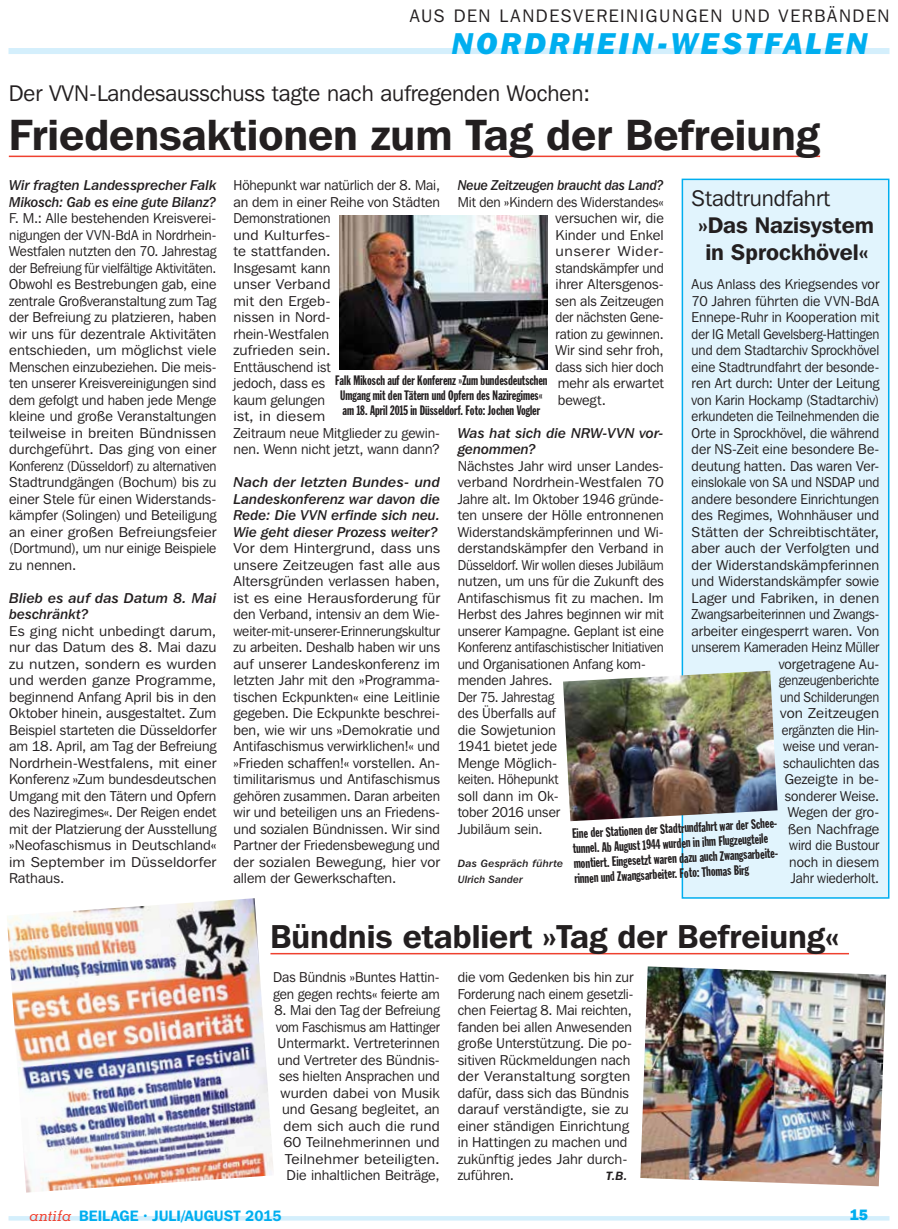
<style>
.page{position:relative;width:898px;height:1229px;background:#fff}
.page>*{position:absolute;margin:0;border:0;box-sizing:border-box;transform-origin:0 0}
.t1{font:600 43.5px "Franklin Gothic IT Cby BT";color:#231f20}
.t2{font:600 33px "Franklin Gothic IT Cby BT";color:#231f20}
.t3{font:italic 800 30px "Franklin Gothic IT Cby BT";letter-spacing:.105em;color:#00aeef}
.t4{font:22.5px "Franklin Gothic IT Cby BT";color:#231f20}
.t5{font:600 22.5px/27px "Franklin Gothic IT Cby BT";color:#231f20;text-align:center}
.t6{font:18px "Franklin Gothic IT Cby BT";letter-spacing:.09em;color:#231f20}
.t7{font:600 15px "Franklin Gothic IT Cby BT";letter-spacing:.005em;color:#00aeef}
.t8{font:800 15px "Franklin Gothic IT Cby BT";color:#00aeef}
.t9{font:14.25px/16.5px "Franklin Gothic IT Cby BT";color:#231f20}
.t10{font:14.25px/16.5px "Franklin Gothic IT Cby BT";color:#231f20;text-align:justify;scale:1.07 1}
.t11{font:14.25px/16.5px "Franklin Gothic IT Cby BT";color:#231f20;scale:.96 1}
.t12{font:14.25px/16.5px "Franklin Gothic IT Cby BT";color:#231f20;text-align:justify;scale:.95 1}
.t13{font:14.25px/16.5px "Franklin Gothic IT Cby BT Med Ital";letter-spacing:.005em;color:#231f20;text-align:justify;scale:1.05 1}
.t14{font:14.25px/16.5px "Franklin Gothic IT Cby BT Med Ital";letter-spacing:.005em;color:#231f20}
.t15{font:14.25px/16.5px "Franklin Gothic IT Cby BT Med Ital";letter-spacing:.005em;color:#231f20;scale:1.04 1}
.t16{font:14.25px "Franklin Gothic IT Cby BT Med Ital";letter-spacing:.005em;color:#231f20;scale:.92 1}
.t17{font:13.5px/15px "Franklin Gothic Extra Cond";color:#231f20;text-align:center;scale:.96 1}
.t18{font:italic 600 12px "Franklin Gothic IT Cby BT";color:#231f20}
.t19{font:10.5px/16.5px "Franklin Gothic IT Cby BT Med Ital";letter-spacing:.02em;color:#231f20;scale:1.04 1}
.s1{font-family:"Memphis";font-weight:500;font-style:italic;color:#ef4130}
</style>
<div class="page">
<hr style="left:9px;top:1216px;width:880px;height:4px;background:#d4effc">
<div style="left:9px;top:48px;width:880px;height:6px;background:#d4effc"></div>
<hr style="left:9px;top:156px;width:810px;height:1px;background:#ef4130">
<hr style="left:270px;top:953px;width:578px;height:1px;background:#ef4130">
<div style="left:682px;top:179px;width:206px;height:719px;background:#e1f4fd"></div>
<div style="left:681px;top:179px;width:208px;height:720px;border:2px solid #00aeef"></div>
<img style="left:339px;top:216px;width:208px;height:153px">
<img style="left:563px;top:671px;width:214px;height:150px">
<img style="left:7px;top:898px;width:267px;height:294px">
<img style="left:640px;top:966px;width:245px;height:220px">
<p class="t6" style="left:409px;top:5px;width:481px">AUS DEN LANDESVEREINIGUNGEN UND VERBÄNDEN</p>
<h3 class="t3" style="left:452px;top:25px;width:417px">NORDRHEIN-WESTFALEN</h3>
<h3 class="t4" style="left:9px;top:79px;width:582px">Der VVN-Landesausschuss tagte nach aufregenden Wochen:</h3>
<h1 class="t1" style="left:9px;top:108px;width:812px">Friedensaktionen zum Tag der Befreiung</h1>
<p class="t14" style="left:9px;top:177px;width:209px">Wir fragten Landessprecher Falk<br>Mikosch: Gab es eine gute Bilanz?</p>
<p class="t9" style="left:9px;top:210px;width:209px;text-align:justify">F. M.: Alle bestehenden Kreisverei&shy;nigungen der VVN-BdA in Nordrhein-Westfalen nutzten den 70. Jahrestag der Befreiung für vielfältige Aktivitäten.<br>Obwohl es Bestrebungen gab, eine zentrale Großveranstaltung zum Tag der Befreiung zu platzieren, haben wir uns für dezentrale Aktivitäten entschieden, um möglichst viele Menschen einzubeziehen. Die meis&shy;ten unserer Kreisvereinigungen sind dem gefolgt und haben jede Menge kleine und große Veranstaltungen teilweise in breiten Bündnissen durchgeführt. Das ging von einer Konferenz (Düsseldorf) zu alternativen Stadtrundgängen (Bochum) bis zu einer Stele für einen Widerstands&shy;kämpfer (Solingen) und Beteiligung an einer großen Befreiungsfeier (Dortmund), um nur einige Beispiele zu nennen.</p>
<p class="t15" style="left:9px;top:589px;width:201px">Blieb es auf das Datum 8. Mai beschränkt?</p>
<p class="t10" style="left:9px;top:622px;width:195px">Es ging nicht unbedingt darum, nur das Datum des 8. Mai dazu zu nutzen, sondern es wurden und werden ganze Programme, beginnend Anfang April bis in den Oktober hinein, ausgestaltet. Zum Beispiel starteten die Düsseldorfer am 18. April, am Tag der Befreiung Nordrhein-Westfalens, mit einer Konferenz »Zum bundesdeutschen Umgang mit den Tätern und Opfern des Naziregimes«. Der Reigen endet mit der Platzierung der Ausstellung »Neofaschismus in Deutschland« im September im Düsseldorfer Rathaus.</p>
<p class="t11" style="left:233px;top:177px;width:217px">Höhepunkt war natürlich der 8. Mai, an dem in einer Reihe von Städten<br>Demonstrationen<br>und Kulturfes-<br>te stattfanden.<br>Insgesamt kann<br>unser Verband<br>mit den Ergeb-<br>nissen in Nord-<br>rhein-Westfalen<br>zufrieden sein.<br>Enttäuschend ist<br>jedoch, dass es<br>kaum gelungen<br>ist, in diesem<br>Zeitraum neue Mitglieder zu gewin&shy;nen. Wenn nicht jetzt, wann dann?</p>
<p class="t13" style="left:233px;top:474px;width:198px">Nach der letzten Bundes- und Landeskonferenz war davon die Rede: Die VVN erfinde sich neu.<br>Wie geht dieser Prozess weiter?</p>
<p class="t10" style="left:233px;top:540px;width:194px">Vor dem Hintergrund, dass uns unsere Zeitzeugen fast alle aus Altersgründen verlassen haben, ist es eine Herausforderung für den Verband, intensiv an dem Wie&shy;weiter-mit-unserer-Erinnerungskultur zu arbeiten. Deshalb haben wir uns auf unserer Landeskonferenz im letzten Jahr mit den »Programma&shy;tischen Eckpunkten« eine Leitlinie gegeben. Die Eckpunkte beschrei&shy;ben, wie wir uns »Demokratie und Antifaschismus verwirklichen!« und »Frieden schaffen!« vorstellen. An&shy;timilitarismus und Antifaschismus gehören zusammen. Daran arbeiten wir und beteiligen uns an Friedens&shy;und sozialen Bündnissen. Wir sind Partner der Friedensbewegung und der sozialen Bewegung, hier vor allem der Gewerkschaften.</p>
<p class="t16" style="left:457px;top:176px;width:225px">Neue Zeitzeugen braucht das Land?</p>
<p class="t12" style="left:555px;top:193px;width:115px;text-indent:-98px">Mit den »Kindern des Widerstandes« versuchen wir, die Kinder und Enkel unserer Wider&shy;standskämpfer und ihrer Altersgenos&shy;sen als Zeitzeugen der nächsten Gene&shy;ration zu gewinnen.<br>Wir sind sehr froh, dass sich hier doch mehr als erwartet bewegt.</p>
<p class="t14" style="left:457px;top:424px;width:207px">Was hat sich die NRW-VVN vor&shy;genommen?</p>
<p class="t9" style="left:457px;top:457px;width:207px">Nächstes Jahr wird unser Landes&shy;verband Nordrhein-Westfalen 70<br>Jahre alt. Im Oktober 1946 gründe&shy;ten unsere der Hölle entronnenen<br>Widerstandskämpferinnen und Wi&shy;derstandskämpfer den Verband in<br>Düsseldorf. Wir wollen dieses Jubiläum nutzen, um uns für die Zukunft des<br>Antifaschismus fit zu machen. Im<br>Herbst des Jahres beginnen wir mit unserer Kampagne. Geplant ist eine<br>Konferenz antifaschistischer Initiativen und Organisationen Anfang kom&shy;menden Jahres.<br>Der 75. Jahrestag<br>des Überfalls auf<br>die Sowjetunion<br>1941 bietet jede<br>Menge Möglich-<br>keiten. Höhepunkt<br>soll dann im Ok-<br>tober 2016 unser<br>Jubiläum sein.</p>
<p class="t19" style="left:457px;top:855px;width:103px">Das Gespräch führte<br>Ulrich Sander</p>
<h3 class="t4" style="left:691px;top:184px;width:140px">Stadtrundfahrt</h3>
<h3 class="t5" style="left:698px;top:211px;width:177px">»Das Nazisystem in Sprockhövel«</h3>
<p class="t9" style="left:691px;top:276px;width:189px;text-align:right">Aus Anlass des Kriegsendes vor<br>70 Jahren führten die VVN-BdA<br>Ennepe-Ruhr in Kooperation mit der IG Metall Gevelsberg-Hattingen und dem Stadtarchiv Sprockhövel eine Stadtrundfahrt der besonde&shy;ren Art durch: Unter der Leitung von Karin Hockamp (Stadtarchiv) erkundeten die Teilnehmenden die<br>Orte in Sprockhövel, die während der NS-Zeit eine besondere Be&shy;deutung hatten. Das waren Ver&shy;einslokale von SA und NSDAP und andere besondere Einrichtungen des Regimes, Wohnhäuser und<br>Stätten der Schreibtischtäter, aber auch der Verfolgten und der Widerstandskämpferinnen und Widerstandskämpfer sowie<br>Lager und Fabriken, in denen<br>Zwangsarbeiterinnen und Zwangs&shy;arbeiter eingesperrt waren. Von unserem Kameraden Heinz Müller vorgetragene Au&shy;genzeugenberichte<br>und Schilderungen<br>von Zeitzeugen<br>ergänzten die Hin-<br>weise und veran-<br>schaulichten das<br>Gezeigte in be-<br>sonderer Weise.<br>Wegen der gro-<br>ßen Nachfrage<br>wird die Bustour<br>noch in diesem<br>Jahr wiederholt.</p>
<p class="t17" style="left:335px;top:372px;width:222px">Falk Mikosch auf der Konferenz »Zum bundesdeutschen<br>Umgang mit den Tätern und Opfern des Naziregimes« am 18. April 2015 in Düsseldorf. Foto: Jochen Vogler</p>
<p class="t17" style="left:571px;top:826px;width:219px;text-align:left;rotate:-3deg">Eine der Stationen der Stadtrundfahrt war der Schee&shy;tunnel. Ab August 1944 wurden in ihm Flugzeugteile montiert. Eingesetzt waren dazu auch Zwangsarbeite&shy;rinnen und Zwangsarbeiter. Foto: Thomas Birg</p>
<h2 class="t2" style="left:270px;top:915px;width:569px">Bündnis etabliert »Tag der Befreiung«</h2>
<p class="t9" style="left:273px;top:969px;width:168px">Das Bündnis »Buntes Hattin&shy;gen gegen rechts« feierte am</p>
<p class="t11" style="left:274px;top:1002px;width:173px;text-align:right">8. Mai den Tag der Befreiung vom Faschismus am Hattinger<br>Untermarkt. Vertreterinnen und Vertreter des Bündnis&shy;ses hielten Ansprachen und wurden dabei von Musik und Gesang begleitet, an dem sich auch die rund<br>60 Teilnehmerinnen und<br>Teilnehmer beteiligten.<br>Die inhaltlichen Beiträge,</p>
<p class="t9" style="left:457px;top:969px;width:177px">die vom Gedenken bis hin zur<br>Forderung nach einem gesetzli&shy;chen Feiertag 8. Mai reichten, fanden bei allen Anwesenden große Unterstützung. Die po&shy;sitiven Rückmeldungen nach der Veranstaltung sorgten dafür, dass sich das Bündnis darauf verständigte, sie zu einer ständigen Einrichtung in Hattingen zu machen und zukünftig jedes Jahr durch&shy;zuführen.</p>
<p class="t18" style="left:605px;top:1169px;width:23px">T.B.</p>
<p class="t7" style="left:30px;top:1206px;width:253px"><span class="s1">antifa</span> BEILAGE · JULI/AUGUST 2015</p>
<p class="t8" style="left:849px;top:1205px;width:20px">15</p>
</div>
